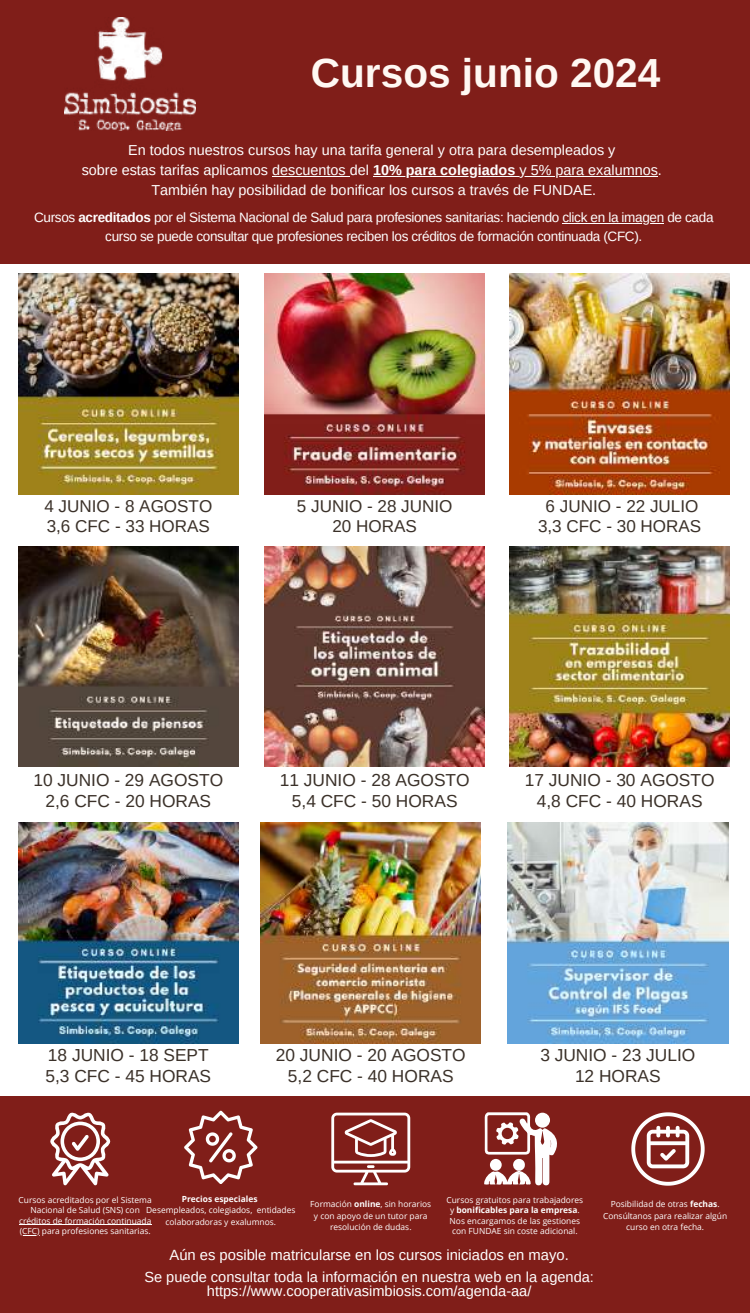
<style>
.page{position:relative;width:750px;height:1313px;background:#fff}
.page>*{position:absolute;margin:0;border:0;box-sizing:border-box;transform-origin:0 0}
.t1{font:700 40.62px "Arimo";color:#fff8f3}
.t2{font:17.38px/20.8px "Arimo";color:#3b3129;text-align:center}
.t3{font:17.12px/19.9px "Arimo";color:#3b3129;text-align:center}
.t4{font:14.75px "Arimo";color:#fff}
.t5{font:14.62px/13.9px "Arimo";color:#fff;text-align:center}
.t6{font:14.38px/20.2px "Arimo";color:#fff;text-align:center}
.t7{font:13.5px/18.5px "Arimo";letter-spacing:-.025em;color:#fff;text-align:center}
.t8{font:8.38px/10.5px "Open Sans";color:#fefefe;text-align:center}
.t9{font:700 8.38px "Open Sans";color:#fefefe}
.s1{font-weight:700}
</style>
<div class="page">
<div style="left:0;top:1096px;width:750px;height:216px;background:#801e19"></div>
<svg style="left:50px;top:1112px;width:60px;height:73px"></svg>
<svg style="left:184px;top:1110px;width:73px;height:73px"></svg>
<svg style="left:331px;top:1112px;width:79px;height:73px"></svg>
<svg style="left:484px;top:1112px;width:73px;height:73px"></svg>
<svg style="left:631px;top:1112px;width:73px;height:73px"></svg>
<div style="left:0;top:0;width:750px;height:263px;background:#801e19"></div>
<img style="left:64px;top:18px;width:131px;height:112px">
<img style="left:510px;top:274px;width:220px;height:220px">
<img style="left:18px;top:274px;width:221px;height:220px">
<img style="left:265px;top:274px;width:220px;height:220px">
<img style="left:18px;top:546px;width:221px;height:220px">
<img style="left:265px;top:546px;width:220px;height:220px">
<img style="left:510px;top:546px;width:220px;height:220px">
<img style="left:18px;top:822px;width:221px;height:221px">
<hr style="left:19px;top:1224px;width:132px;height:1px;background:#fefefe">
<svg style="left:20px;top:1235px;width:20px;height:1px"></svg>
<img style="left:508px;top:822px;width:220px;height:221px">
<img style="left:261px;top:822px;width:220px;height:221px">
<hr style="left:563px;top:223px;width:101px;height:1px;background:#fff">
<hr style="left:272px;top:176px;width:78px;height:1px;background:#fff">
<hr style="left:373px;top:176px;width:142px;height:1px;background:#fff">
<hr style="left:515px;top:176px;width:143px;height:1px;background:#fff">
<h1 class="t1" style="left:311px;top:50px;width:351px">Cursos junio 2024</h1>
<h3 class="t6" style="left:82px;top:140px;width:582px">En todos nuestros cursos hay una tarifa general y otra para desempleados y<br>sobre estas tarifas aplicamos descuentos del <span class="s1">10% para colegiados</span> y 5% para exalumnos.<br>También hay posibilidad de bonificar los cursos a través de FUNDAE.</h3>
<h3 class="t7" style="left:34px;top:208px;width:681px">Cursos <span class="s1">acreditados</span> por el Sistema Nacional de Salud para profesiones sanitarias: haciendo click en la imagen de cada curso se puede consultar que profesiones reciben los créditos de formación continuada (CFC).</h3>
<h3 class="t3" style="left:44px;top:496px;width:170px;text-align:left">4 JUNIO - 8 AGOSTO<br>3,6 CFC - 33 HORAS</h3>
<h3 class="t3" style="left:297px;top:496px;width:157px">5 JUNIO - 28 JUNIO<br>20 HORAS</h3>
<h3 class="t3" style="left:538px;top:496px;width:165px">6 JUNIO - 22 JULIO<br>3,3 CFC - 30 HORAS</h3>
<h2 class="t2" style="left:33px;top:770px;width:191px">10 JUNIO - 29 AGOSTO<br>2,6 CFC - 20 HORAS</h2>
<h2 class="t2" style="left:280px;top:770px;width:191px">11 JUNIO - 28 AGOSTO<br>5,4 CFC - 50 HORAS</h2>
<h2 class="t2" style="left:525px;top:770px;width:191px">17 JUNIO - 30 AGOSTO<br>4,8 CFC - 40 HORAS</h2>
<h2 class="t2" style="left:45px;top:1044px;width:167px;text-align:left">18 JUNIO - 18 SEPT<br>5,3 CFC - 45 HORAS</h2>
<h2 class="t2" style="left:276px;top:1044px;width:191px">20 JUNIO - 20 AGOSTO<br>5,2 CFC - 40 HORAS</h2>
<h2 class="t2" style="left:540px;top:1044px;width:157px">3 JUNIO - 23 JULIO<br>12 HORAS</h2>
<p class="t8" style="left:19px;top:1194px;width:135px">Cursos acreditados por el Sistema Nacional de Salud (SNS) con créditos de formación continuada (CFC) para profesiones sanitarias.</p>
<p class="t9" style="left:182px;top:1192px;width:77px">Precios especiales</p>
<p class="t8" style="left:146px;top:1204px;width:151px;line-height:11.5px">Desempleados, colegiados, entidades colaboradoras y exalumnos.</p>
<p class="t8" style="left:310px;top:1198px;width:123px;line-height:11.5px">Formación <span class="s1">online</span>, sin horarios y con apoyo de un tutor para resolución de dudas.</p>
<p class="t8" style="left:447px;top:1194px;width:138px">Cursos gratuitos para trabajadores y <span class="s1">bonificables para la empresa</span>.<br>Nos encargamos de las gestiones con FUNDAE sin coste adicional.</p>
<p class="t8" style="left:603px;top:1198px;width:126px;line-height:11.5px">Posibilidad de otras <span class="s1">fechas</span>.<br>Consúltanos para realizar algún curso en otra fecha.</p>
<h3 class="t5" style="left:144px;top:1269px;width:451px">Se puede consultar toda la información en nuestra web en la agenda: https://www.cooperativasimbiosis.com/agenda-aa/</h3>
<h3 class="t4" style="left:170px;top:1246px;width:401px">Aún es posible matricularse en los cursos iniciados en mayo.</h3>
</div>
